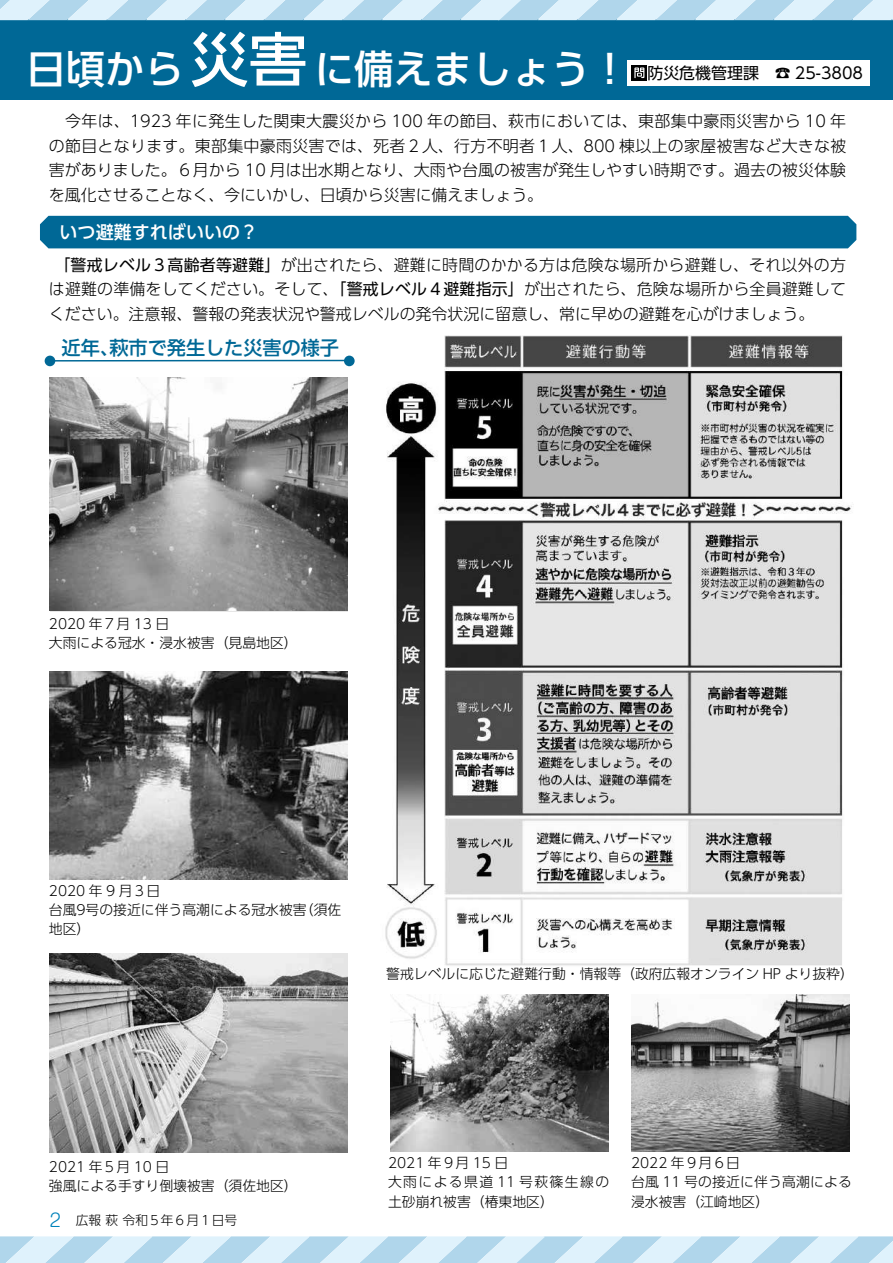
<style>
.page{position:relative;width:893px;height:1263px;background:#fff}
.page>*{position:absolute;margin:0;border:0;box-sizing:border-box;transform-origin:0 0}
.t1{font:500 58.5px "UD Shin Go Pro";color:#fff}
.t2{font:500 39.3px "UD Shin Go Pro";color:#fff}
.t3{font:500 19.2px "UD Shin Go Pro";color:#006896}
.t4{font:500 18px "UD Shin Go Pro";color:#fff}
.t5{font:300 15.9px/24.5px "UD Shin Go Pro";color:#000;text-align:justify}
.t6{font:15.9px "UD Shin Go Pro";color:#000}
.t7{font:300 13.8px/19.2px "UD Shin Go Pro";color:#000}
.t8{font:300 12.75px "UD Shin Go Pr 6";color:#000}
.s1{font-weight:400}
.s2{font-family:"Shin M Go Pro";font-size:18px;color:#0082ba}
</style>
<div class="page">
<div style="left:0;top:19px;width:893px;height:81px;background:#006896"></div>
<svg style="left:0;top:1236px;width:893px;height:27px;background:#c8e4f3"></svg>
<svg style="left:0;top:0;width:893px;height:20px;background:#c8e4f3"></svg>
<div style="left:40px;top:216px;width:816px;height:32px;background:#006896"></div>
<img style="left:385px;top:335px;width:467px;height:631px">
<div style="left:627px;top:60px;width:243px;height:25px;background:#fff"></div>
<svg style="left:631px;top:65px;width:16px;height:16px"></svg>
<svg style="left:634px;top:68px;width:10px;height:10px"></svg>
<img style="left:50px;top:378px;width:298px;height:233px">
<img style="left:50px;top:671px;width:298px;height:209px">
<img style="left:50px;top:953px;width:298px;height:200px">
<img style="left:390px;top:994px;width:218px;height:158px">
<img style="left:631px;top:994px;width:218px;height:157px">
<div style="left:45px;top:356px;width:10px;height:10px;background:#006896;border-radius:50%"></div>
<div style="left:344px;top:356px;width:11px;height:10px;background:#006896;border-radius:50%"></div>
<hr style="left:49px;top:360px;width:298px;height:2px;background:#006896">
<h1 class="t1" style="left:190px;top:12px;width:118px">災害</h1>
<h2 class="t2" style="left:27px;top:37px;width:159px">日頃から</h2>
<h2 class="t2" style="left:315px;top:37px;width:316px">に備えましょう！</h2>
<p class="t5" style="left:49px;top:108px;width:799px">　今年は、1923 年に発生した関東大震災から 100 年の節目、萩市においては、東部集中豪雨災害から 10 年の節目となります。東部集中豪雨災害では、死者２人、行方不明者１人、800 棟以上の家屋被害など大きな被害がありました。６月から 10 月は出水期となり、大雨や台風の被害が発生しやすい時期です。過去の被災体験を風化させることなく、今にいかし、日頃から災害に備えましょう。</p>
<p class="t6" style="left:647px;top:60px;width:217px">防災危機管理課　☎ 25-3808</p>
<p class="t4" style="left:60px;top:217px;width:200px">いつ避難すればいいの？</p>
<p class="t5" style="left:49px;top:252px;width:799px;text-indent:6px"><span class="s1">「警戒レベル３高齢者等避難」</span>が出されたら、避難に時間のかかる方は危険な場所から避難し、それ以外の方は避難の準備をしてください。そして、<span class="s1">「警戒レベル４避難指示」</span>が出されたら、危険な場所から全員避難してください。注意報、警報の発表状況や警戒レベルの発令状況に留意し、常に早めの避難を心がけましょう。</p>
<p class="t3" style="left:62px;top:332px;width:279px">近年、萩市で発生した災害の様子</p>
<p class="t7" style="left:49px;top:614px;width:250px">2020 年７月 13 日<br>大雨による冠水・浸水被害（見島地区）</p>
<p class="t7" style="left:49px;top:881px;width:294px">2020 年 9 月３日<br>台風9号の接近に伴う高潮による冠水被害（須佐地区）</p>
<p class="t7" style="left:386px;top:963px;width:469px">警戒レベルに応じた避難行動・情報等（政府広報オンライン HP より抜粋）</p>
<p class="t7" style="left:49px;top:1156px;width:250px">2021 年５月 10 日<br>強風による手すり倒壊被害（須佐地区）</p>
<p class="t7" style="left:388px;top:1153px;width:223px">2021 年９月 15 日<br>大雨による県道 11 号萩篠生線の土砂崩れ被害（椿東地区）</p>
<p class="t7" style="left:631px;top:1153px;width:223px">2022 年９月６日<br>台風 11 号の接近に伴う高潮による浸水被害（江崎地区）</p>
<p class="t8" style="left:50px;top:1209px;width:189px"><span class="s2">2</span> 広報 萩 令和５年６月１日号</p>
</div>
